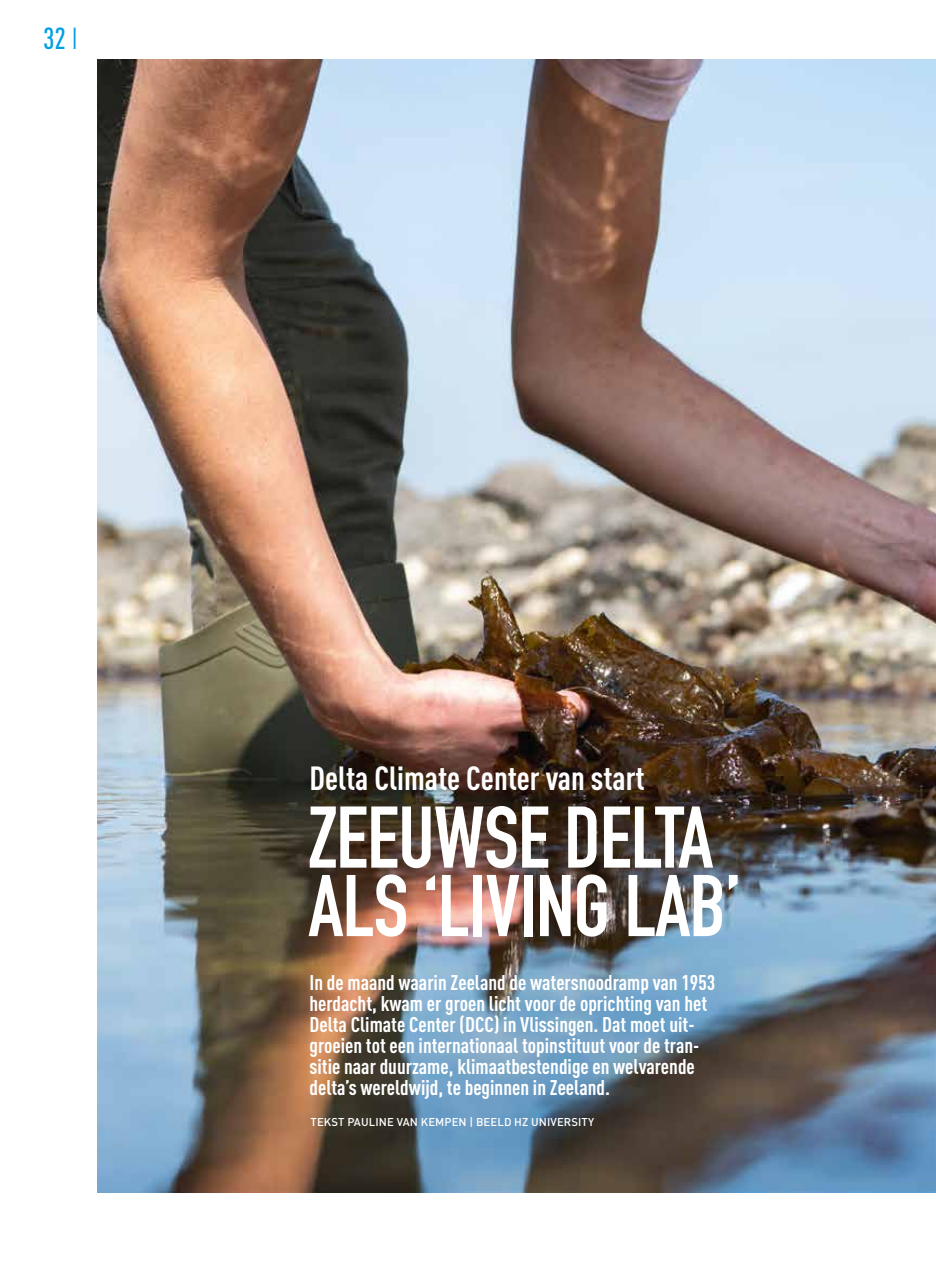
<style>
.page{position:relative;width:936px;height:1263px;background:#fff}
.page>*{position:absolute;margin:0;border:0;box-sizing:border-box;transform-origin:0 0}
.t1{font:85.95px/68.4px "DIN Engschrift Std";letter-spacing:-.01em;color:#fff}
.t2{font:700 condensed 33px "DIN Pro";color:#fff}
.t3{font:500 condensed 30px "DIN Pro";color:#009fe3}
.t4{font:700 condensed 21px/21px "DIN Pro";color:#fff}
.t5{font:500 11.25px "DIN Pro";letter-spacing:.01em;color:#fff}
.s1{font-weight:400}
</style>
<div class="page">
<img style="left:98px;top:60px;width:837px;height:1133px">
<h3 class="t3" style="left:43px;top:16px;width:36px">32 <span class="s1">I</span></h3>
<h2 class="t2" style="left:309px;top:754px;width:336px">Delta Climate Center van start</h2>
<h1 class="t1" style="left:308px;top:804px;width:434px">ZEEUWSE DELTA<br>ALS ‘LIVING LAB’</h1>
<p class="t4" style="left:309px;top:970px;width:407px">In de maand waarin Zeeland de watersnoodramp van 1953 herdacht, kwam er groen licht voor de oprichting van het Delta Climate Center (DCC) in Vlissingen. Dat moet uit&shy;groeien tot een internationaal topinstituut voor de tran&shy;sitie naar duurzame, klimaatbestendige en welvarende delta’s wereldwijd, te beginnen in Zeeland.</p>
<p class="t5" style="left:310px;top:1113px;width:285px">TEKST PAULINE VAN KEMPEN | BEELD HZ UNIVERSITY</p>
</div>
